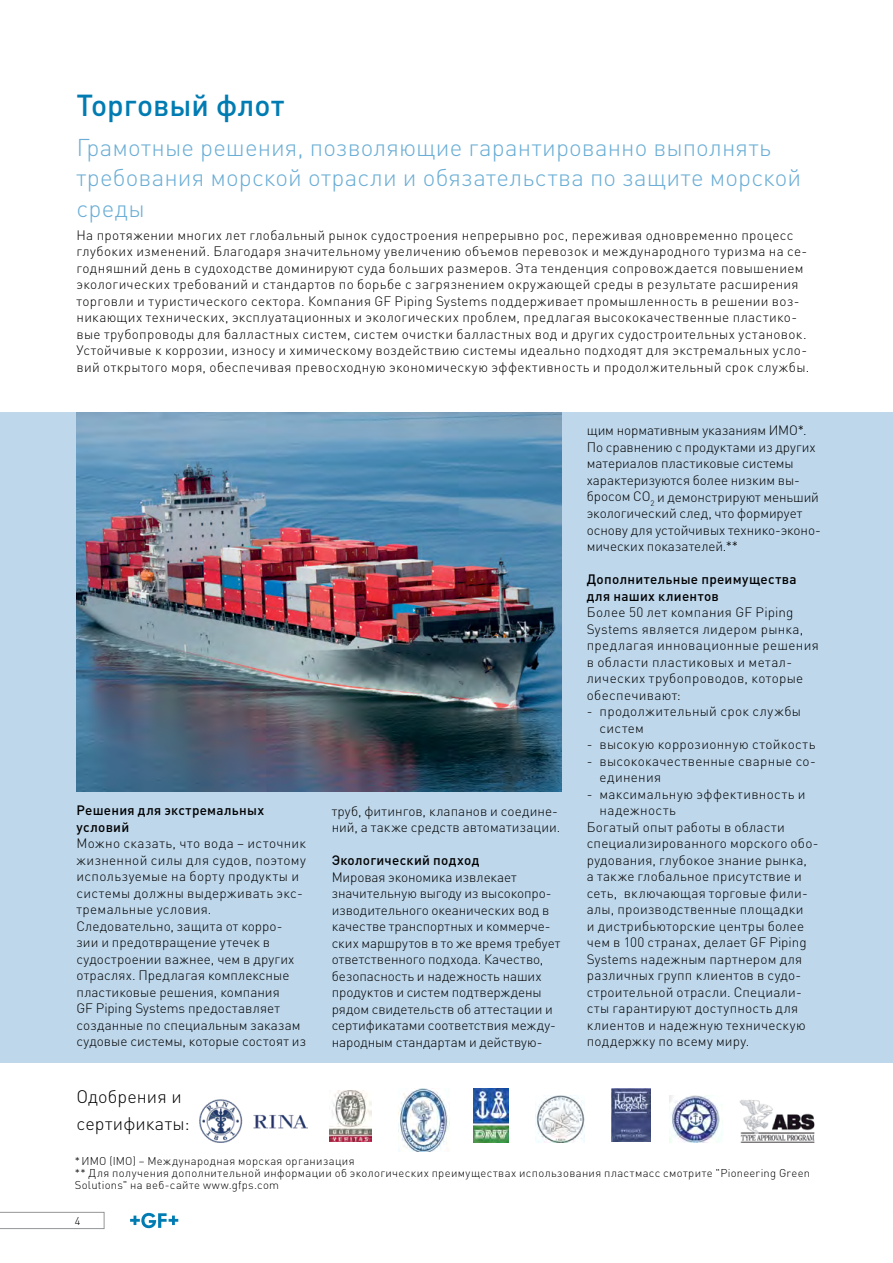
<style>
.page{position:relative;width:893px;height:1263px;background:#fff}
.page>*{position:absolute;margin:0;border:0;box-sizing:border-box;transform-origin:0 0}
.t1{font:500 30px "DIN Pro";color:#007cb2}
.t2{font:300 24px/30.8px "DIN Pro";letter-spacing:.005em;color:#6baed5}
.t3{font:300 18px/27px "DIN Pro";letter-spacing:.01em;color:#000}
.t4{font:300 13.5px/16.5px "DIN Pro";letter-spacing:.02em;color:#000}
.t5{font:300 13.5px/16.5px "DIN Pro";letter-spacing:-.005em;color:#000}
.t6{font:500 13.5px/16.5px "DIN Pro";letter-spacing:.02em;color:#000}
.t7{font:300 11.25px/12px "DIN Pro";letter-spacing:.03em;color:#000}
</style>
<div class="page">
<div style="left:0;top:1212px;width:104px;height:17px;border:1px solid #939598"></div>
<svg style="left:130px;top:1213px;width:48px;height:15px"></svg>
<div style="left:0;top:412px;width:893px;height:651px;background:#bed7eb"></div>
<img style="left:77px;top:412px;width:484px;height:379px">
<img style="left:739px;top:1100px;width:76px;height:43px">
<img style="left:330px;top:1090px;width:42px;height:52px">
<img style="left:398px;top:1089px;width:51px;height:63px">
<img style="left:473px;top:1088px;width:35px;height:54px">
<img style="left:536px;top:1096px;width:48px;height:46px">
<img style="left:612px;top:1088px;width:38px;height:53px">
<img style="left:199px;top:1099px;width:109px;height:43px">
<img style="left:670px;top:1095px;width:52px;height:47px">
<h1 class="t1" style="left:77px;top:85px;width:209px">Торговый флот</h1>
<h2 class="t2" style="left:77px;top:131px;width:726px">Грамотные решения, позволяющие гарантированно выполнять требования морской отрасли и обязательства по защите морской среды</h2>
<p class="t4" style="left:77px;top:226px;width:734px">На протяжении многих лет глобальный рынок судостроения непрерывно рос, переживая одновременно процесс глубоких изменений. Благодаря значительному увеличению объемов перевозок и международного туризма на се&shy;годняшний день в судоходстве доминируют суда больших размеров. Эта тенденция сопровождается повышением экологических требований и стандартов по борьбе с загрязнением окружающей среды в результате расширения торговли и туристического сектора. Компания GF Piping Systems поддерживает промышленность в решении воз&shy;никающих технических, эксплуатационных и экологических проблем, предлагая высококачественные пластико&shy;вые трубопроводы для балластных систем, систем очистки балластных вод и других судостроительных установок.<br>Устойчивые к коррозии, износу и химическому воздействию системы идеально подходят для экстремальных усло&shy;вий открытого моря, обеспечивая превосходную экономическую эффективность и продолжительный срок службы.</p>
<p class="t6" style="left:77px;top:801px;width:189px">Решения для экстремальных условий</p>
<p class="t4" style="left:77px;top:834px;width:231px">Можно сказать, что вода – источник жизненной силы для судов, поэтому используемые на борту продукты и системы должны выдерживать экс&shy;тремальные условия.<br>Следовательно, защита от корро&shy;зии и предотвращение утечек в судостроении важнее, чем в других отраслях. Предлагая комплексные пластиковые решения, компания<br>GF Piping Systems предоставляет созданные по специальным заказам судовые системы, которые состоят из</p>
<h3 class="t3" style="left:77px;top:1082px;width:115px">Одобрения и сертификаты:</h3>
<p class="t4" style="left:332px;top:802px;width:230px">труб, фитингов, клапанов и соедине&shy;ний, а также средств автоматизации.</p>
<p class="t6" style="left:332px;top:852px;width:149px">Экологический подход</p>
<p class="t5" style="left:332px;top:868px;width:230px">Мировая экономика извлекает значительную выгоду из высокопро&shy;изводительного океанических вод в качестве транспортных и коммерче&shy;ских маршрутов в то же время требует ответственного подхода. Качество, безопасность и надежность наших продуктов и систем подтверждены рядом свидетельств об аттестации и сертификатами соответствия между&shy;народным стандартам и действую-</p>
<p class="t5" style="left:587px;top:422px;width:235px">щим нормативным указаниям ИМО*.<br>По сравнению с продуктами из других материалов пластиковые системы характеризуются более низким вы&shy;бросом CO<sub>2</sub> и демонстрируют меньший экологический след, что формирует основу для устойчивых технико-эконо&shy;мических показателей.**</p>
<p class="t6" style="left:587px;top:570px;width:211px">Дополнительные преимущества для наших клиентов</p>
<p class="t4" style="left:587px;top:603px;width:233px">Более 50 лет компания GF Piping<br>Systems является лидером рынка, предлагая инновационные решения в области пластиковых и метал&shy;лических трубопроводов, которые обеспечивают:</p>
<p class="t4" style="left:600px;top:702px;width:203px;text-indent:-13px">- продолжительный срок службы систем</p>
<p class="t4" style="left:587px;top:735px;width:230px">- высокую коррозионную стойкость</p>
<p class="t4" style="left:600px;top:752px;width:218px;text-indent:-13px">- высококачественные сварные со&shy;единения</p>
<p class="t4" style="left:587px;top:785px;width:220px">- максимальную эффективность и</p>
<p class="t4" style="left:600px;top:801px;width:78px">надежность</p>
<p class="t4" style="left:587px;top:818px;width:199px">Богатый опыт работы в области</p>
<p class="t4" style="left:587px;top:834px;width:233px">специализированного морского обо-</p>
<p class="t4" style="left:587px;top:851px;width:222px">рудования, глубокое знание рынка,</p>
<p class="t4" style="left:587px;top:867px;width:217px">а также глобальное присутствие и</p>
<p class="t4" style="left:587px;top:884px;width:222px">сеть, включающая торговые фили-</p>
<p class="t4" style="left:587px;top:900px;width:218px">алы, производственные площадки</p>
<p class="t4" style="left:587px;top:917px;width:219px">и дистрибьюторские центры более</p>
<p class="t4" style="left:587px;top:933px;width:221px">чем в 100 странах, делает GF Piping</p>
<p class="t4" style="left:587px;top:950px;width:217px">Systems надежным партнером для</p>
<p class="t4" style="left:587px;top:966px;width:216px">различных групп клиентов в судо-</p>
<p class="t4" style="left:587px;top:983px;width:216px">строительной отрасли. Специали-</p>
<p class="t4" style="left:587px;top:999px;width:213px">сты гарантируют доступность для</p>
<p class="t4" style="left:587px;top:1016px;width:220px">клиентов и надежную техническую</p>
<p class="t4" style="left:587px;top:1032px;width:164px">поддержку по всему миру.</p>
<p class="t7" style="left:75px;top:1154px;width:737px">*ИМО (IMO) – Международная морская организация<br>** Для получения дополнительной информации об экологических преимуществах использования пластмасс смотрите "Pioneering Green<br>Solutions" на веб-сайте www.gfps.com</p>
<p class="t7" style="left:75px;top:1214px;width:7px">4</p>
</div>
